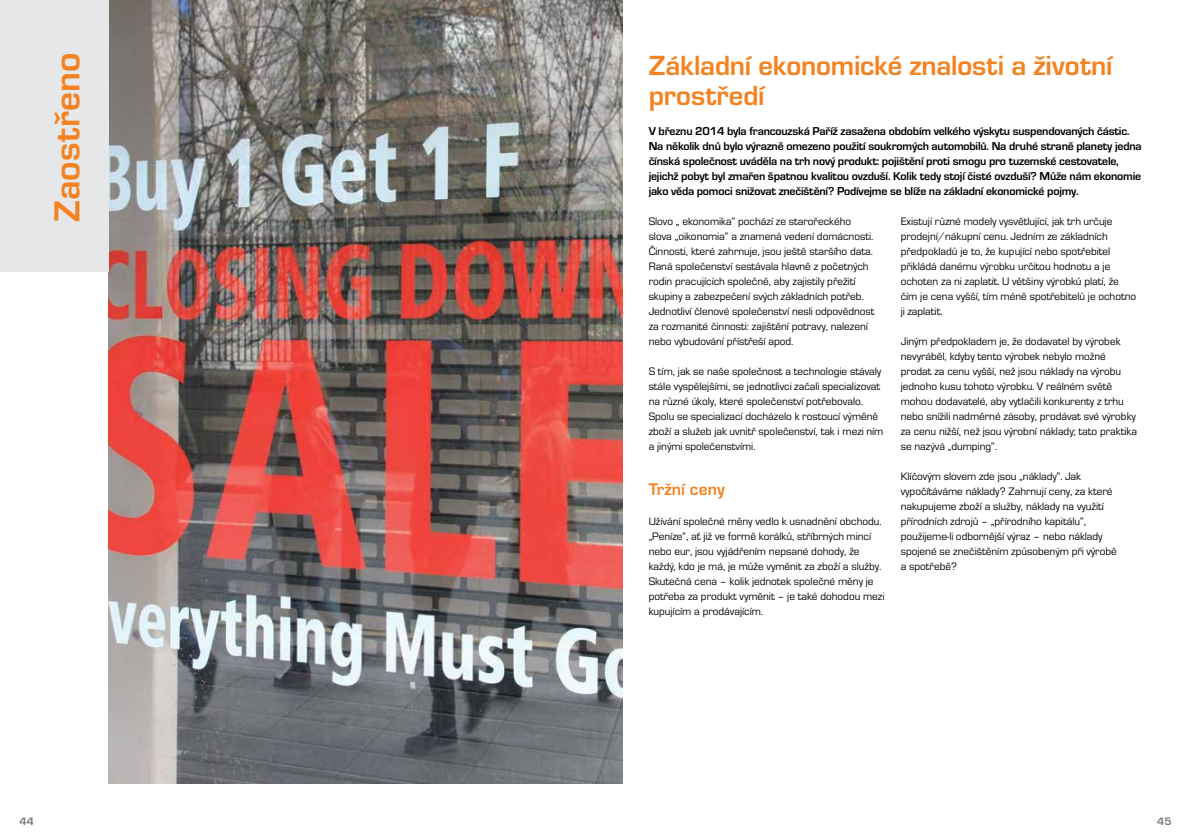
<style>
.page{position:relative;width:1191px;height:840px;background:#fff}
.page>*{position:absolute;margin:0;border:0;box-sizing:border-box;transform-origin:0 0}
.t1{font:700 37.5px "Eurostile OT";letter-spacing:.01em;color:#f58220}
.t2{font:700 28.75px/30px "Eurostile OT";letter-spacing:-.005em;color:#f58220}
.t3{font:700 17.5px "Eurostile OT";letter-spacing:.01em;color:#f58220}
.t4{font:700 11.88px/15px "Eurostile OT";letter-spacing:-.015em;color:#000}
.t5{font:11.25px/15px "Eurostile OT";color:#000}
.t6{font:700 11.25px "Eurostile OT";color:#77787b}
</style>
<div class="page">
<img style="left:108px;top:0;width:514px;height:783px">
<div style="left:0;top:0;width:108px;height:272px;background:#e6e7e8"></div>
<h1 class="t1" style="left:46px;top:222px;width:172px;rotate:-90deg">Zaostřeno</h1>
<h2 class="t2" style="left:648px;top:51px;width:465px">Základní ekonomické znalosti a životní prostředí</h2>
<p class="t4" style="left:648px;top:124px;width:494px">V březnu 2014 byla francouzská Paříž zasažena obdobím velkého výskytu suspendovaných částic.<br>Na několik dnů bylo výrazně omezeno použití soukromých automobilů. Na druhé straně planety jedna čínská společnost uváděla na trh nový produkt: pojištění proti smogu pro tuzemské cestovatele, jejichž pobyt byl zmařen špatnou kvalitou ovzduší. Kolik tedy stojí čisté ovzduší? Může nám ekonomie jako věda pomoci snižovat znečištění? Podívejme se blíže na základní ekonomické pojmy.</p>
<p class="t5" style="left:648px;top:214px;width:227px">Slovo „ ekonomika“ pochází ze starořeckého slova „oikonomia“ a znamená vedení domácnosti.<br>Činnosti, které zahrnuje, jsou ještě staršího data.<br>Raná společenství sestávala hlavně z početných rodin pracujících společně, aby zajistily přežití skupiny a zabezpečení svých základních potřeb.<br>Jednotliví členové společenství nesli odpovědnost za rozmanité činnosti: zajištění potravy, nalezení nebo vybudování přístřeší apod.</p>
<p class="t5" style="left:648px;top:364px;width:236px">S tím, jak se naše společnost a technologie stávaly stále vyspělejšími, se jednotlivci začali specializovat na různé úkoly, které společenství potřebovalo.<br>Spolu se specializací docházelo k rostoucí výměně zboží a služeb jak uvnitř společenství, tak i mezi ním a jinými společenstvími.</p>
<h3 class="t3" style="left:648px;top:480px;width:78px">Tržní ceny</h3>
<p class="t5" style="left:648px;top:514px;width:237px">Užívání společné měny vedlo k usnadnění obchodu. „Peníze“, ať již ve formě korálků, stříbrných mincí nebo eur, jsou vyjádřením nepsané dohody, že každý, kdo je má, je může vyměnit za zboží a služby.<br>Skutečná cena – kolik jednotek společné měny je potřeba za produkt vyměnit – je také dohodou mezi kupujícím a prodávajícím.</p>
<p class="t5" style="left:900px;top:214px;width:237px">Existují různé modely vysvětlující, jak trh určuje prodejní/nákupní cenu. Jedním ze základních předpokladů je to, že kupující nebo spotřebitel přikládá danému výrobku určitou hodnotu a je ochoten za ni zaplatit. U většiny výrobků platí, že čím je cena vyšší, tím méně spotřebitelů je ochotno ji zaplatit.</p>
<p class="t5" style="left:900px;top:334px;width:238px">Jiným předpokladem je, že dodavatel by výrobek nevyráběl, kdyby tento výrobek nebylo možné prodat za cenu vyšší, než jsou náklady na výrobu jednoho kusu tohoto výrobku. V reálném světě mohou dodavatelé, aby vytlačili konkurenty z trhu nebo snížili nadměrné zásoby, prodávat své výrobky za cenu nižší, než jsou výrobní náklady; tato praktika se nazývá „dumping“.</p>
<p class="t5" style="left:900px;top:469px;width:217px">Klíčovým slovem zde jsou „náklady“. Jak vypočítáváme náklady? Zahrnují ceny, za které nakupujeme zboží a služby, náklady na využití přírodních zdrojů – „přírodního kapitálu“, použijeme‑li odbornější výraz – nebo náklady spojené se znečištěním způsobeným při výrobě a spotřebě?</p>
<p class="t6" style="left:19px;top:815px;width:16px">44</p>
<p class="t6" style="left:1157px;top:815px;width:16px">45</p>
</div>
